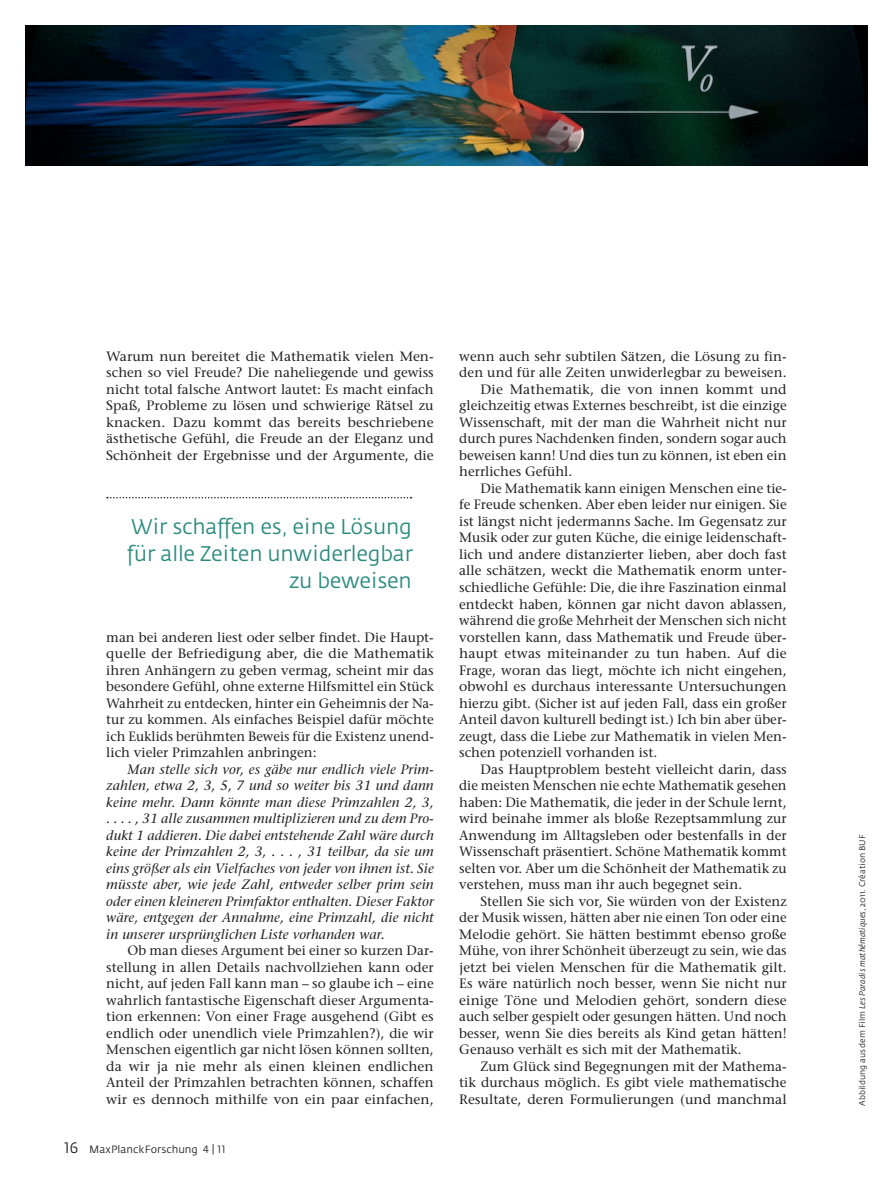
<style>
.page{position:relative;width:893px;height:1191px;background:#fff}
.page>*{position:absolute;margin:0;border:0;box-sizing:border-box;transform-origin:0 0}
.t1{font:21px/27px "Fedra Sans";letter-spacing:-.01em;color:#298a7e;text-align:right}
.t2{font:13.5px/16.5px "Stone Serif";color:#231f20;text-align:justify}
.t3{font:italic 13.5px "Stone Serif";letter-spacing:.01em;color:#231f20}
.t4{font:10.5px "Fedra Sans";color:#231f20}
.t5{font:8.25px "Fedra Sans";color:#231f20}
.s1{font-family:"Fedra Sans Book SC";font-size:15px}
.s2{font-family:"Fedra Sans Book SC"}
.s3{font-style:italic}
</style>
<div class="page">
<img style="left:26px;top:26px;width:841px;height:140px">
<svg style="left:107px;top:497px;width:305px;height:1px"></svg>
<p class="t2" style="left:106px;top:349px;width:329px">Warum nun bereitet die Mathematik vielen Men&shy;schen so viel Freude? Die naheliegende und gewiss nicht total falsche Antwort lautet: Es macht einfach Spaß, Probleme zu lösen und schwierige Rätsel zu knacken. Dazu kommt das bereits beschriebene ästhetische Gefühl, die Freude an der Eleganz und Schönheit der Ergebnisse und der Argumente, die</p>
<p class="t1" style="left:127px;top:515px;width:288px">Wir schaffen es, eine Lösung für alle Zeiten unwiderlegbar zu beweisen</p>
<p class="t2" style="left:106px;top:630px;width:329px">man bei anderen liest oder selber findet. Die Haupt-</p>
<p class="t2" style="left:106px;top:646px;width:329px">quelle der Befriedigung aber, die die Mathematik</p>
<p class="t2" style="left:106px;top:663px;width:329px">ihren Anhängern zu geben vermag, scheint mir das</p>
<p class="t2" style="left:106px;top:679px;width:329px">besondere Gefühl, ohne externe Hilfsmittel ein Stück</p>
<p class="t2" style="left:106px;top:696px;width:329px">Wahrheit zu entdecken, hinter ein Geheimnis der Na-</p>
<p class="t2" style="left:106px;top:712px;width:329px">tur zu kommen. Als einfaches Beispiel dafür möchte</p>
<p class="t2" style="left:106px;top:729px;width:329px">ich Euklids berühmten Beweis für die Existenz unend-</p>
<p class="t2" style="left:106px;top:745px;width:212px">lich vieler Primzahlen anbringen:</p>
<p class="t3" style="left:128px;top:763px;width:308px">Man stelle sich vor, es gäbe nur endlich viele Prim-</p>
<p class="t3" style="left:106px;top:780px;width:329px">zahlen, etwa 2, 3, 5, 7 und so weiter bis 31 und dann</p>
<p class="t3" style="left:106px;top:796px;width:329px">keine mehr. Dann könnte man diese Primzahlen 2, 3,</p>
<p class="t3" style="left:106px;top:813px;width:329px">. . . . , 31 alle zusammen multiplizieren und zu dem Pro-</p>
<p class="t3" style="left:106px;top:829px;width:329px">dukt 1 addieren. Die dabei entstehende Zahl wäre durch</p>
<p class="t3" style="left:106px;top:846px;width:329px">keine der Primzahlen 2, 3, . . . , 31 teilbar, da sie um</p>
<p class="t3" style="left:106px;top:862px;width:329px">eins größer als ein Vielfaches von jeder von ihnen ist. Sie</p>
<p class="t3" style="left:106px;top:879px;width:329px">müsste aber, wie jede Zahl, entweder selber prim sein</p>
<p class="t3" style="left:106px;top:895px;width:329px">oder einen kleineren Primfaktor enthalten. Dieser Faktor</p>
<p class="t3" style="left:106px;top:912px;width:329px">wäre, entgegen der Annahme, eine Primzahl, die nicht</p>
<p class="t3" style="left:106px;top:928px;width:280px">in unserer ursprünglichen Liste vorhanden war.</p>
<p class="t2" style="left:128px;top:943px;width:308px">Ob man dieses Argument bei einer so kurzen Dar-</p>
<p class="t2" style="left:106px;top:960px;width:329px">stellung in allen Details nachvollziehen kann oder</p>
<p class="t2" style="left:106px;top:976px;width:329px">nicht, auf jeden Fall kann man – so glaube ich – eine</p>
<p class="t2" style="left:106px;top:993px;width:329px">wahrlich fantastische Eigenschaft dieser Argumenta-</p>
<p class="t2" style="left:106px;top:1009px;width:329px">tion erkennen: Von einer Frage ausgehend (Gibt es</p>
<p class="t2" style="left:106px;top:1026px;width:329px">endlich oder unendlich viele Primzahlen?), die wir</p>
<p class="t2" style="left:106px;top:1042px;width:329px">Menschen eigentlich gar nicht lösen können sollten,</p>
<p class="t2" style="left:106px;top:1059px;width:329px">da wir ja nie mehr als einen kleinen endlichen</p>
<p class="t2" style="left:106px;top:1075px;width:329px">Anteil der Primzahlen betrachten können, schaffen</p>
<p class="t2" style="left:106px;top:1092px;width:329px">wir es dennoch mithilfe von ein paar einfachen,</p>
<p class="t4" style="left:64px;top:1145px;width:164px"><span class="s1">16</span> MaxPlanckForschung <span class="s2">4 | 11</span></p>
<p class="t2" style="left:459px;top:349px;width:329px">wenn auch sehr subtilen Sätzen, die Lösung zu fin-</p>
<p class="t2" style="left:459px;top:366px;width:329px">den und für alle Zeiten unwiderlegbar zu beweisen.</p>
<p class="t2" style="left:480px;top:382px;width:308px">Die Mathematik, die von innen kommt und</p>
<p class="t2" style="left:459px;top:399px;width:329px">gleichzeitig etwas Externes beschreibt, ist die einzige</p>
<p class="t2" style="left:459px;top:415px;width:329px">Wissenschaft, mit der man die Wahrheit nicht nur</p>
<p class="t2" style="left:459px;top:432px;width:329px">durch pures Nachdenken finden, sondern sogar auch</p>
<p class="t2" style="left:459px;top:448px;width:329px">beweisen kann! Und dies tun zu können, ist eben ein</p>
<p class="t2" style="left:459px;top:465px;width:115px">herrliches Gefühl.</p>
<p class="t2" style="left:480px;top:481px;width:308px">Die Mathematik kann einigen Menschen eine tie-</p>
<p class="t2" style="left:459px;top:498px;width:329px">fe Freude schenken. Aber eben leider nur einigen. Sie</p>
<p class="t2" style="left:459px;top:514px;width:329px">ist längst nicht jedermanns Sache. Im Gegensatz zur</p>
<p class="t2" style="left:459px;top:531px;width:329px">Musik oder zur guten Küche, die einige leidenschaft-</p>
<p class="t2" style="left:459px;top:547px;width:329px">lich und andere distanzierter lieben, aber doch fast</p>
<p class="t2" style="left:459px;top:564px;width:329px">alle schätzen, weckt die Mathematik enorm unter-</p>
<p class="t2" style="left:459px;top:580px;width:329px">schiedliche Gefühle: Die, die ihre Faszination einmal</p>
<p class="t2" style="left:459px;top:597px;width:329px">entdeckt haben, können gar nicht davon ablassen,</p>
<p class="t2" style="left:459px;top:613px;width:329px">während die große Mehrheit der Menschen sich nicht</p>
<p class="t2" style="left:459px;top:630px;width:329px">vorstellen kann, dass Mathematik und Freude über-</p>
<p class="t2" style="left:459px;top:646px;width:329px">haupt etwas miteinander zu tun haben. Auf die</p>
<p class="t2" style="left:459px;top:663px;width:329px">Frage, woran das liegt, möchte ich nicht eingehen,</p>
<p class="t2" style="left:459px;top:679px;width:329px">obwohl es durchaus interessante Untersuchungen</p>
<p class="t2" style="left:459px;top:696px;width:329px">hierzu gibt. (Sicher ist auf jeden Fall, dass ein großer</p>
<p class="t2" style="left:459px;top:712px;width:329px">Anteil davon kulturell bedingt ist.) Ich bin aber über-</p>
<p class="t2" style="left:459px;top:729px;width:329px">zeugt, dass die Liebe zur Mathematik in vielen Men-</p>
<p class="t2" style="left:459px;top:745px;width:200px">schen potenziell vorhanden ist.</p>
<p class="t2" style="left:480px;top:762px;width:308px">Das Hauptproblem besteht vielleicht darin, dass</p>
<p class="t2" style="left:459px;top:778px;width:329px">die meisten Menschen nie echte Mathematik ge sehen</p>
<p class="t2" style="left:459px;top:795px;width:329px">haben: Die Mathematik, die jeder in der Schule lernt,</p>
<p class="t2" style="left:459px;top:811px;width:329px">wird beinahe immer als bloße Rezeptsammlung zur</p>
<p class="t2" style="left:459px;top:828px;width:329px">Anwendung im Alltagsleben oder bestenfalls in der</p>
<p class="t2" style="left:459px;top:844px;width:329px">Wissenschaft präsentiert. Schöne Mathematik kommt</p>
<p class="t2" style="left:459px;top:861px;width:329px">selten vor. Aber um die Schönheit der Mathematik zu</p>
<p class="t2" style="left:459px;top:877px;width:284px">verstehen, muss man ihr auch begegnet sein.</p>
<p class="t2" style="left:480px;top:894px;width:308px">Stellen Sie sich vor, Sie würden von der Existenz</p>
<p class="t2" style="left:459px;top:910px;width:329px">der Musik wissen, hätten aber nie einen Ton oder eine</p>
<p class="t2" style="left:459px;top:927px;width:329px">Melodie gehört. Sie hätten bestimmt ebenso große</p>
<p class="t2" style="left:459px;top:943px;width:329px">Mühe, von ihrer Schönheit überzeugt zu sein, wie das</p>
<p class="t2" style="left:459px;top:960px;width:329px">jetzt bei vielen Menschen für die Mathematik gilt.</p>
<p class="t2" style="left:459px;top:976px;width:329px">Es wäre natürlich noch besser, wenn Sie nicht nur</p>
<p class="t2" style="left:459px;top:993px;width:329px">einige Töne und Melodien gehört, sondern diese</p>
<p class="t2" style="left:459px;top:1009px;width:329px">auch selber gespielt oder gesungen hätten. Und noch</p>
<p class="t2" style="left:459px;top:1026px;width:329px">besser, wenn Sie dies bereits als Kind getan hätten!</p>
<p class="t2" style="left:459px;top:1042px;width:284px">Genauso verhält es sich mit der Mathematik.</p>
<p class="t2" style="left:480px;top:1059px;width:308px">Zum Glück sind Begegnungen mit der Mathema-</p>
<p class="t2" style="left:459px;top:1075px;width:329px">tik durchaus möglich. Es gibt viele mathematische</p>
<p class="t2" style="left:459px;top:1092px;width:329px">Resultate, deren Formulierungen (und manchmal</p>
<p class="t5" style="left:859px;top:1106px;width:273px;rotate:-90deg">Abbildung aus dem Film <span class="s3">Les Paradis mathématiques</span>, 2011. Création BUF</p>
</div>
